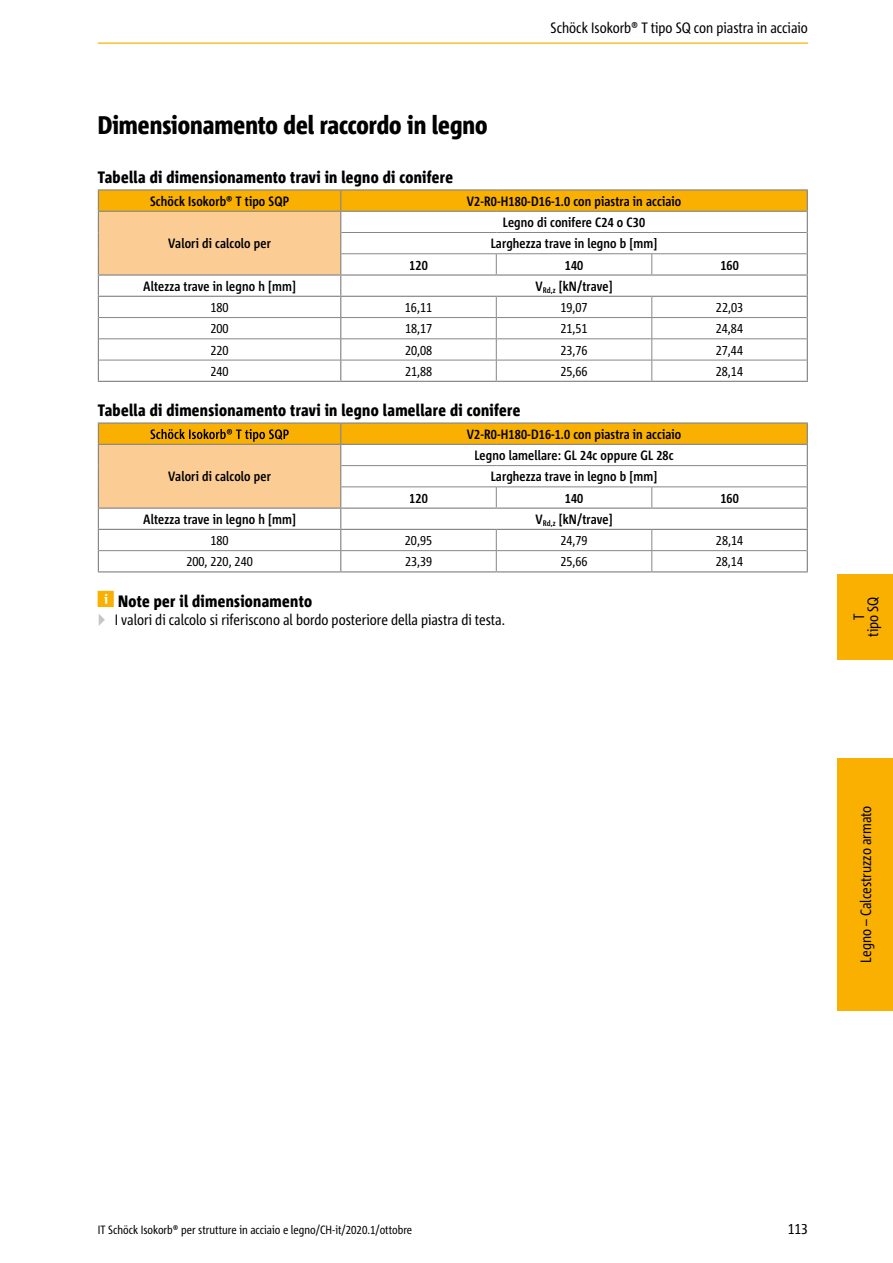
<style>
.page{position:relative;width:893px;height:1263px;background:#fff}
.page>*{position:absolute;margin:0;border:0;box-sizing:border-box;transform-origin:0 0}
.t1{font:800 condensed 25.5px "Corpid Schoeck";color:#000}
.t2{font:800 condensed 16.5px "Corpid Schoeck";letter-spacing:.02em;color:#000}
.t3{font:condensed 15px/14.1px "Corpid Schoeck";color:#000;text-align:center}
.t4{font:700 condensed 13.5px/21.1px "Corpid Schoeck";letter-spacing:.01em;color:#000;text-align:center}
.t5{font:condensed 13.5px "Corpid Schoeck";color:#000}
.t6{font:condensed 12px "Corpid Schoeck";color:#000}
.s1{color:#c6c6c6}
</style>
<div class="page">
<div style="left:838px;top:758px;width:55px;height:252px;background:#f9b000"></div>
<div style="left:838px;top:574px;width:55px;height:85px;background:#f9b000"></div>
<hr style="left:98px;top:43px;width:710px;height:1px;background:#f9b000">
<hr style="left:98px;top:189px;width:243px;height:2px;background:#878787">
<hr style="left:341px;top:189px;width:155px;height:2px;background:#878787">
<hr style="left:496px;top:189px;width:156px;height:2px;background:#878787">
<hr style="left:652px;top:189px;width:156px;height:2px;background:#878787">
<hr style="left:98px;top:381px;width:243px;height:1px;background:#878787">
<svg style="left:98px;top:190px;width:710px;height:191px"></svg>
<hr style="left:341px;top:232px;width:155px;height:1px;background:#878787">
<hr style="left:496px;top:232px;width:156px;height:1px;background:#878787">
<hr style="left:652px;top:232px;width:155px;height:1px;background:#878787">
<hr style="left:341px;top:381px;width:155px;height:1px;background:#878787">
<hr style="left:496px;top:381px;width:156px;height:1px;background:#878787">
<hr style="left:652px;top:381px;width:156px;height:1px;background:#878787">
<hr style="left:98px;top:296px;width:243px;height:1px;background:#878787">
<div style="left:150px;top:196px;width:139px;height:13px;background:#f9b000"></div>
<div style="left:467px;top:196px;width:214px;height:13px;background:#f9b000"></div>
<div style="left:168px;top:238px;width:103px;height:13px;background:#fbcc93"></div>
<hr style="left:98px;top:422px;width:243px;height:2px;background:#878787">
<hr style="left:341px;top:422px;width:155px;height:2px;background:#878787">
<hr style="left:496px;top:422px;width:156px;height:2px;background:#878787">
<hr style="left:652px;top:422px;width:156px;height:2px;background:#878787">
<svg style="left:98px;top:423px;width:710px;height:148px"></svg>
<hr style="left:341px;top:465px;width:155px;height:1px;background:#878787">
<hr style="left:496px;top:465px;width:156px;height:1px;background:#878787">
<hr style="left:652px;top:465px;width:155px;height:1px;background:#878787">
<hr style="left:98px;top:529px;width:243px;height:1px;background:#878787">
<hr style="left:98px;top:571px;width:243px;height:1px;background:#878787">
<hr style="left:341px;top:571px;width:155px;height:1px;background:#878787">
<hr style="left:496px;top:571px;width:156px;height:1px;background:#878787">
<hr style="left:652px;top:571px;width:156px;height:1px;background:#878787">
<svg style="left:150px;top:429px;width:139px;height:13px;fill:#f9b000"></svg>
<div style="left:467px;top:429px;width:214px;height:13px;background:#f9b000"></div>
<div style="left:168px;top:471px;width:103px;height:13px;background:#fbcc93"></div>
<h1 class="t1" style="left:98px;top:109px;width:391px">Dimensionamento del raccordo in legno</h1>
<p class="t2" style="left:98px;top:167px;width:357px">Tabella di dimensionamento travi in legno di conifere</p>
<p class="t3" style="left:551px;top:20px;width:259px">Schöck Isokorb® T tipo SQ con piastra in acciaio</p>
<p class="t4" style="left:150px;top:190px;width:141px">Schöck Isokorb® T tipo SQP</p>
<p class="t4" style="left:467px;top:190px;width:216px">V2-R0-H180-D16-1.0 con piastra in acciaio</p>
<p class="t4" style="left:168px;top:233px;width:104px">Valori di calcolo per</p>
<p class="t4" style="left:491px;top:212px;width:168px">Legno di conifere C24 o C30<br>Larghezza trave in legno b [mm]</p>
<p class="t4" style="left:409px;top:254px;width:20px">120</p>
<p class="t4" style="left:565px;top:254px;width:20px">140</p>
<p class="t4" style="left:720px;top:254px;width:20px">160</p>
<p class="t4" style="left:143px;top:275px;width:154px">Altezza trave in legno h [mm]</p>
<p class="t4" style="left:536px;top:275px;width:79px">V<sub>Rd,z</sub> [kN/trave]</p>
<p class="t5" style="left:210px;top:299px;width:20px">180</p>
<p class="t5" style="left:405px;top:299px;width:29px">16,11</p>
<p class="t5" style="left:560px;top:299px;width:29px">19,07</p>
<p class="t5" style="left:716px;top:299px;width:29px">22,03</p>
<p class="t5" style="left:210px;top:320px;width:20px">200</p>
<p class="t5" style="left:405px;top:320px;width:29px">18,17</p>
<p class="t5" style="left:560px;top:320px;width:29px">21,51</p>
<p class="t5" style="left:716px;top:320px;width:29px">24,84</p>
<p class="t5" style="left:210px;top:341px;width:20px">220</p>
<p class="t5" style="left:405px;top:341px;width:29px">20,08</p>
<p class="t5" style="left:560px;top:341px;width:29px">23,76</p>
<p class="t5" style="left:716px;top:341px;width:29px">27,44</p>
<p class="t5" style="left:210px;top:363px;width:20px">240</p>
<p class="t5" style="left:405px;top:363px;width:29px">21,88</p>
<p class="t5" style="left:560px;top:363px;width:29px">25,66</p>
<p class="t5" style="left:716px;top:363px;width:29px">28,14</p>
<p class="t2" style="left:98px;top:400px;width:424px">Tabella di dimensionamento travi in legno lamellare di conifere</p>
<p class="t4" style="left:168px;top:466px;width:104px">Valori di calcolo per</p>
<p class="t4" style="left:467px;top:423px;width:216px">V2-R0-H180-D16-1.0 con piastra in acciaio</p>
<p class="t4" style="left:474px;top:445px;width:201px">Legno lamellare: GL 24c oppure GL 28c<br>Larghezza trave in legno b [mm]</p>
<p class="t4" style="left:409px;top:487px;width:20px">120</p>
<p class="t4" style="left:565px;top:487px;width:20px">140</p>
<p class="t4" style="left:720px;top:487px;width:20px">160</p>
<p class="t4" style="left:143px;top:508px;width:154px">Altezza trave in legno h [mm]</p>
<p class="t4" style="left:536px;top:508px;width:79px">V<sub>Rd,z</sub> [kN/trave]</p>
<p class="t5" style="left:210px;top:532px;width:20px">180</p>
<p class="t5" style="left:405px;top:532px;width:29px">20,95</p>
<p class="t5" style="left:560px;top:532px;width:29px">24,79</p>
<p class="t5" style="left:716px;top:532px;width:29px">28,14</p>
<p class="t5" style="left:186px;top:553px;width:68px">200, 220, 240</p>
<p class="t5" style="left:405px;top:553px;width:29px">23,39</p>
<p class="t5" style="left:560px;top:553px;width:29px">25,66</p>
<p class="t5" style="left:716px;top:553px;width:29px">28,14</p>
<p class="t2" style="left:118px;top:590px;width:196px">Note per il dimensionamento</p>
<p class="t3" style="left:98px;top:612px;width:409px"><span class="s1">▶</span> I valori di calcolo si riferiscono al bordo posteriore della piastra di testa.</p>
<p class="t3" style="left:852px;top:637px;width:42px;rotate:-90deg">T<br>tipo SQ</p>
<p class="t3" style="left:859px;top:962px;width:158px;rotate:-90deg">Legno – Calcestruzzo armato</p>
<p class="t6" style="left:98px;top:1222px;width:316px">IT Schöck Isokorb® per strutture in acciaio e legno/CH-it/2020.1/ottobre</p>
<p class="t3" style="left:788px;top:1222px;width:22px">113</p>
</div>
